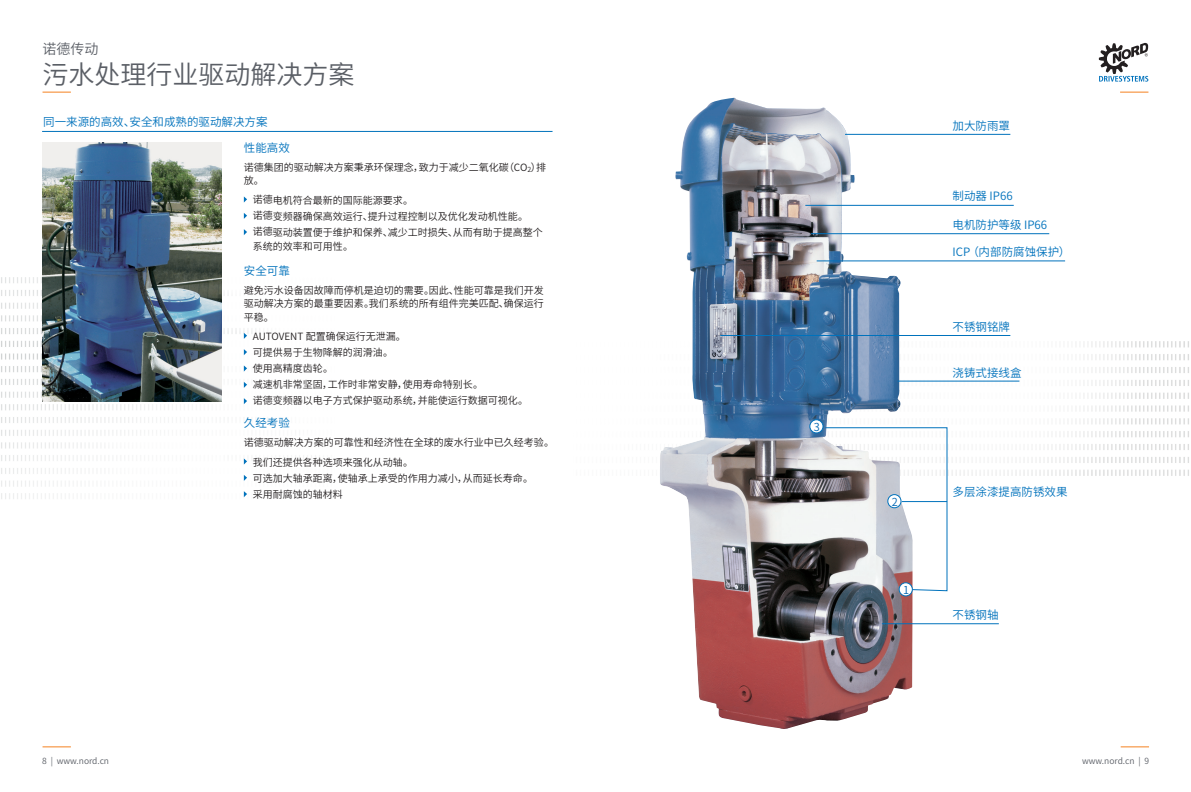
<style>
.page{position:relative;width:1191px;height:792px;background:#fff}
.page>*{position:absolute;margin:0;border:0;box-sizing:border-box;transform-origin:0 0}
.t1{font:26px "Source Han Sans CN";color:#5b5f66}
.t2{font:14px "Source Han Sans CN";color:#5b5f66}
.t3{font:11.5px "Source Han Sans CN";color:#0072bc}
.t4{font:11px "Source Han Sans CN";color:#0166b3}
.t5{font:10px/13.5px "Source Han Sans CN";color:#231f20}
.t6{font:8.5px "Source Han Sans CN";color:#5b5f66}
</style>
<div class="page">
<svg style="left:43px;top:746px;width:28px;height:1px"></svg>
<svg style="left:43px;top:92px;width:28px;height:1px"></svg>
<svg style="left:1120px;top:92px;width:28px;height:1px"></svg>
<svg style="left:1120px;top:746px;width:29px;height:1px"></svg>
<svg style="left:1098px;top:43px;width:50px;height:39px"></svg>
<img style="left:1095px;top:341px;width:94px;height:135px">
<div style="left:895px;top:249px;width:250px;height:250px;background:#fff;border-radius:50%"></div>
<img style="left:1px;top:274px;width:315px;height:225px">
<img style="left:42px;top:142px;width:179px;height:259px">
<img style="left:660px;top:98px;width:252px;height:631px">
<hr style="left:845px;top:134px;width:165px;height:1px;background:#0072bc">
<hr style="left:805px;top:205px;width:208px;height:1px;background:#0072bc">
<hr style="left:811px;top:234px;width:238px;height:1px;background:#0072bc">
<hr style="left:816px;top:261px;width:249px;height:1px;background:#0072bc">
<hr style="left:720px;top:335px;width:290px;height:1px;background:#0072bc">
<hr style="left:897px;top:381px;width:122px;height:1px;background:#0072bc">
<svg style="left:825px;top:427px;width:122px;height:164px"></svg>
<hr style="left:901px;top:501px;width:46px;height:1px;background:#0072bc">
<hr style="left:882px;top:624px;width:116px;height:1px;background:#0072bc">
<div style="left:810px;top:420px;width:13px;height:13px;background:#fff;border-radius:50%"></div>
<div style="left:809px;top:420px;width:14px;height:13px;border:1px solid #0072bc;border-radius:50%"></div>
<div style="left:887px;top:495px;width:14px;height:13px;background:#fff;border-radius:50%"></div>
<div style="left:887px;top:494px;width:14px;height:14px;border:1px solid #0072bc;border-radius:50%"></div>
<div style="left:899px;top:583px;width:13px;height:13px;background:#fff;border-radius:50%"></div>
<div style="left:899px;top:583px;width:13px;height:13px;border:1px solid #0072bc;border-radius:50%"></div>
<hr style="left:42px;top:131px;width:510px;height:1px;background:#0072bc">
<svg style="left:244px;top:196px;width:3px;height:7px"></svg>
<svg style="left:244px;top:213px;width:3px;height:6px"></svg>
<svg style="left:244px;top:229px;width:3px;height:6px"></svg>
<svg style="left:244px;top:333px;width:3px;height:6px"></svg>
<svg style="left:244px;top:349px;width:3px;height:6px"></svg>
<svg style="left:244px;top:365px;width:3px;height:7px"></svg>
<svg style="left:244px;top:382px;width:3px;height:6px"></svg>
<svg style="left:244px;top:398px;width:3px;height:6px"></svg>
<svg style="left:244px;top:459px;width:3px;height:6px"></svg>
<svg style="left:244px;top:475px;width:3px;height:6px"></svg>
<svg style="left:244px;top:491px;width:3px;height:6px"></svg>
<h2 class="t2" style="left:43px;top:41px;width:57px">诺德传动</h2>
<h1 class="t1" style="left:43px;top:60px;width:313px">污水处理行业驱动解决方案</h1>
<p class="t3" style="left:43px;top:115px;width:226px">同一来源的高效、安全和成熟的驱动解决方案</p>
<p class="t3" style="left:244px;top:141px;width:47px">性能高效</p>
<p class="t5" style="left:244px;top:161px;width:304px">诺德集团的驱动解决方案秉承环保理念，致力于减少二氧化碳（CO<sub>2</sub>）排放。</p>
<p class="t5" style="left:253px;top:193px;width:162px">诺德电机符合最新的国际能源要求。</p>
<p class="t5" style="left:253px;top:210px;width:277px">诺德变频器确保高效运行、提升过程控制以及优化发动机性能。</p>
<p class="t5" style="left:253px;top:226px;width:292px">诺德驱动装置便于维护和保养、减少工时损失、从而有助于提高整个系统的效率和可用性。</p>
<p class="t3" style="left:244px;top:264px;width:47px">安全可靠</p>
<p class="t5" style="left:244px;top:284px;width:301px;text-align:justify">避免污水设备因故障而停机是迫切的需要。因此、性能可靠是我们开发驱动解决方案的最重要因素。我们系统的所有组件完美匹配、确保运行平稳。</p>
<p class="t5" style="left:253px;top:330px;width:154px">AUTOVENT 配置确保运行无泄漏。</p>
<p class="t5" style="left:253px;top:346px;width:142px">可提供易于生物降解的润滑油。</p>
<p class="t5" style="left:253px;top:361px;width:82px">使用高精度齿轮。</p>
<p class="t5" style="left:253px;top:378px;width:232px">减速机非常坚固，工作时非常安静，使用寿命特别长。</p>
<p class="t5" style="left:253px;top:394px;width:277px">诺德变频器以电子方式保护驱动系统，并能使运行数据可视化。</p>
<p class="t3" style="left:244px;top:417px;width:48px">久经考验</p>
<p class="t5" style="left:244px;top:436px;width:312px">诺德驱动解决方案的可靠性和经济性在全球的废水行业中已久经考验。</p>
<p class="t5" style="left:253px;top:455px;width:162px">我们还提供各种选项来强化从动轴。</p>
<p class="t5" style="left:253px;top:472px;width:282px">可选加大轴承距离，使轴承上承受的作用力减小，从而延长寿命。</p>
<p class="t5" style="left:253px;top:488px;width:92px">采用耐腐蚀的轴材料</p>
<p class="t4" style="left:814px;top:421px;width:8px">3</p>
<p class="t4" style="left:892px;top:496px;width:8px">2</p>
<p class="t4" style="left:903px;top:584px;width:8px">1</p>
<p class="t3" style="left:952px;top:119px;width:59px">加大防雨罩</p>
<p class="t3" style="left:952px;top:190px;width:62px">制动器 IP66</p>
<p class="t3" style="left:952px;top:219px;width:96px">电机防护等级 IP66</p>
<p class="t3" style="left:952px;top:245px;width:119px">ICP （内部防腐蚀保护）</p>
<p class="t3" style="left:952px;top:320px;width:59px">不锈钢铭牌</p>
<p class="t3" style="left:952px;top:366px;width:70px">浇铸式接线盒</p>
<p class="t3" style="left:952px;top:486px;width:116px">多层涂漆提高防锈效果</p>
<p class="t3" style="left:952px;top:608px;width:47px">不锈钢轴</p>
<p class="t6" style="left:42px;top:756px;width:68px">8 | www.nord.cn</p>
<p class="t6" style="left:1082px;top:756px;width:68px">www.nord.cn | 9</p>
</div>
